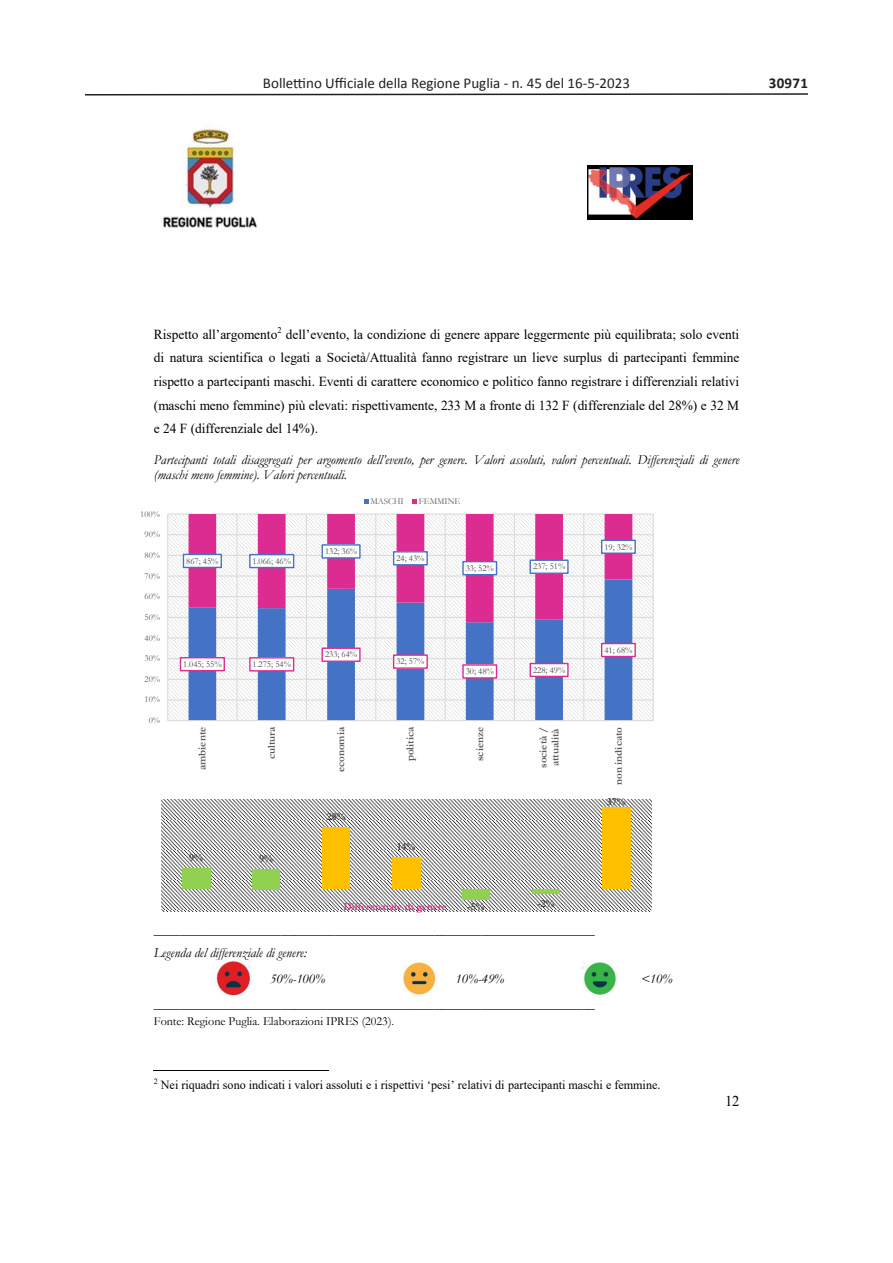
<style>
.page{position:relative;width:893px;height:1263px;background:#fff}
.page>*{position:absolute;margin:0;border:0;box-sizing:border-box;transform-origin:0 0}
.t1{font:15px "Calibri";color:#231f20}
.t2{font:700 15px "Calibri";letter-spacing:.015em;color:#231f20}
.t3{font:15px "Times New Roman";color:#000}
.t4{font:13.8px/23.7px "Times New Roman";color:#000;text-align:justify}
.t5{font:italic 13.8px/15.5px "Garamond";color:#000}
.t6{font:13.8px "Garamond";color:#000}
.t7{font:12.45px "Times New Roman";color:#000}
.t8{font:12.45px "Garamond";color:#000}
.t9{font:700 10.95px "Garamond";color:#dc2c91}
.t10{font:700 10.95px "Garamond";color:#404040}
.t11{font:700 10.65px/12px "Garamond";color:#595959}
.t12{font:9.15px "Garamond";color:#404040}
.t13{font:9.15px "Garamond";color:#595959}
.t14{font:9px "Garamond";color:#404040}
.t15{font:9px "Garamond";color:#595959}
.t16{font:8.7px "Times New Roman";color:#000}
.t17{font:8.1px "Times New Roman";color:#000}
</style>
<div class="page">
<svg style="left:85px;top:93px;width:723px;height:3px"></svg>
<img style="left:163px;top:123px;width:94px;height:105px">
<img style="left:587px;top:165px;width:105px;height:54px">
<hr style="left:154px;top:1070px;width:175px;height:1px;background:#000">
<svg style="left:168px;top:515px;width:485px;height:205px;fill:#f6f6f6"></svg>
<hr style="left:168px;top:700px;width:485px;height:1px;background:#d9d9d9">
<hr style="left:168px;top:679px;width:485px;height:1px;background:#d9d9d9">
<hr style="left:168px;top:658px;width:485px;height:1px;background:#d9d9d9">
<hr style="left:168px;top:638px;width:485px;height:1px;background:#d9d9d9">
<hr style="left:168px;top:617px;width:485px;height:1px;background:#d9d9d9">
<hr style="left:168px;top:596px;width:485px;height:1px;background:#d9d9d9">
<hr style="left:168px;top:576px;width:485px;height:1px;background:#d9d9d9">
<hr style="left:168px;top:555px;width:485px;height:1px;background:#d9d9d9">
<hr style="left:168px;top:534px;width:485px;height:1px;background:#d9d9d9">
<hr style="left:168px;top:514px;width:485px;height:1px;background:#d9d9d9">
<hr style="left:653px;top:514px;width:1px;height:207px;background:#d9d9d9">
<svg style="left:189px;top:622px;width:443px;height:98px"></svg>
<svg style="left:189px;top:514px;width:443px;height:108px"></svg>
<hr style="left:167px;top:514px;width:1px;height:207px;background:#d9d9d9">
<hr style="left:168px;top:720px;width:485px;height:1px;background:#d9d9d9">
<div style="left:180px;top:658px;width:44px;height:13px;background:#fff"></div>
<div style="left:180px;top:657px;width:45px;height:14px;border:1px solid #dc2c91"></div>
<div style="left:250px;top:658px;width:44px;height:13px;background:#fff"></div>
<div style="left:249px;top:657px;width:45px;height:14px;border:1px solid #dc2c91"></div>
<div style="left:322px;top:648px;width:38px;height:13px;background:#fff"></div>
<div style="left:322px;top:647px;width:39px;height:15px;border:1px solid #dc2c91"></div>
<div style="left:394px;top:655px;width:33px;height:13px;background:#fff"></div>
<div style="left:393px;top:654px;width:35px;height:15px;border:1px solid #dc2c91"></div>
<div style="left:463px;top:665px;width:33px;height:13px;background:#fff"></div>
<div style="left:462px;top:664px;width:35px;height:15px;border:1px solid #dc2c91"></div>
<div style="left:530px;top:663px;width:38px;height:13px;background:#fff"></div>
<div style="left:530px;top:663px;width:39px;height:14px;border:1px solid #dc2c91"></div>
<div style="left:602px;top:643px;width:33px;height:13px;background:#fff"></div>
<div style="left:601px;top:643px;width:35px;height:14px;border:1px solid #dc2c91"></div>
<div style="left:183px;top:554px;width:38px;height:13px;background:#fff"></div>
<div style="left:183px;top:554px;width:39px;height:14px;border:1px solid #4472c4"></div>
<div style="left:250px;top:555px;width:44px;height:12px;background:#fff"></div>
<div style="left:249px;top:554px;width:45px;height:14px;border:1px solid #4472c4"></div>
<div style="left:322px;top:545px;width:38px;height:13px;background:#fff"></div>
<div style="left:322px;top:544px;width:39px;height:15px;border:1px solid #4472c4"></div>
<div style="left:394px;top:552px;width:33px;height:13px;background:#fff"></div>
<div style="left:393px;top:551px;width:35px;height:14px;border:1px solid #4472c4"></div>
<div style="left:463px;top:562px;width:33px;height:13px;background:#fff"></div>
<div style="left:462px;top:561px;width:35px;height:14px;border:1px solid #4472c4"></div>
<div style="left:530px;top:560px;width:38px;height:13px;background:#fff"></div>
<div style="left:530px;top:559px;width:39px;height:15px;border:1px solid #4472c4"></div>
<div style="left:602px;top:540px;width:33px;height:13px;background:#fff"></div>
<div style="left:601px;top:540px;width:35px;height:14px;border:1px solid #4472c4"></div>
<svg style="left:364px;top:499px;width:4px;height:5px"></svg>
<svg style="left:412px;top:499px;width:5px;height:5px"></svg>
<svg style="left:161px;top:800px;width:490px;height:111px"></svg>
<div style="left:182px;top:868px;width:28px;height:21px;background:#92d050"></div>
<div style="left:252px;top:869px;width:28px;height:20px;background:#92d050"></div>
<div style="left:322px;top:827px;width:28px;height:62px;background:#ffc000"></div>
<div style="left:392px;top:857px;width:28px;height:32px;background:#ffc000"></div>
<div style="left:462px;top:889px;width:28px;height:11px;background:#92d050"></div>
<hr style="left:532px;top:889px;width:28px;height:4px;background:#92d050">
<div style="left:602px;top:807px;width:28px;height:82px;background:#ffc000"></div>
<img style="left:216px;top:961px;width:34px;height:35px">
<img style="left:403px;top:962px;width:33px;height:33px">
<img style="left:583px;top:962px;width:34px;height:34px">
<p class="t1" style="left:263px;top:74px;width:369px">Bollettino Ufficiale della Regione Puglia - n. 45 del 16-5-2023</p>
<p class="t2" style="left:769px;top:72px;width:41px">30971</p>
<p class="t4" style="left:154px;top:322px;width:125px">Rispetto all’argomento</p>
<p class="t16" style="left:278px;top:323px;width:6px">2</p>
<p class="t4" style="left:154px;top:322px;width:587px;text-indent:132px">dell’evento, la condizione di genere appare leggermente più equilibrata; solo eventi di natura scientifica o legati a Società/Attualità fanno registrare un lieve surplus di partecipanti femmine rispetto a partecipanti maschi. Eventi di carattere economico e politico fanno registrare i differenziali relativi (maschi meno femmine) più elevati: rispettivamente, 233 M a fronte di 132 F (differenziale del 28%) e 32 M e 24 F (differenziale del 14%).</p>
<p class="t5" style="left:154px;top:451px;width:587px">Partecipanti totali disaggregati per argomento dell’evento, per genere. Valori assoluti, valori percentuali. Differenziali di genere (maschi meno femmine). Valori percentuali.</p>
<p class="t15" style="left:140px;top:508px;width:21px">100%</p>
<p class="t15" style="left:144px;top:528px;width:17px">90%</p>
<p class="t15" style="left:144px;top:549px;width:17px">80%</p>
<p class="t15" style="left:144px;top:570px;width:17px">70%</p>
<p class="t15" style="left:144px;top:590px;width:17px">60%</p>
<p class="t15" style="left:144px;top:611px;width:17px">50%</p>
<p class="t15" style="left:144px;top:632px;width:17px">40%</p>
<p class="t13" style="left:144px;top:652px;width:17px">30%</p>
<p class="t13" style="left:144px;top:673px;width:17px">20%</p>
<p class="t15" style="left:144px;top:694px;width:17px">10%</p>
<p class="t15" style="left:149px;top:714px;width:13px">0%</p>
<p class="t14" style="left:186px;top:555px;width:34px">867; 45%</p>
<p class="t14" style="left:253px;top:555px;width:40px">1.066; 46%</p>
<p class="t14" style="left:183px;top:658px;width:40px">1.045; 55%</p>
<p class="t14" style="left:253px;top:658px;width:40px">1.275; 54%</p>
<p class="t15" style="left:370px;top:495px;width:35px">MASCHI</p>
<p class="t15" style="left:419px;top:495px;width:43px">FEMMINE</p>
<p class="t14" style="left:325px;top:545px;width:34px">132; 36%</p>
<p class="t14" style="left:396px;top:552px;width:30px">24; 43%</p>
<p class="t14" style="left:466px;top:562px;width:30px">33; 52%</p>
<p class="t14" style="left:533px;top:561px;width:34px">237; 51%</p>
<p class="t14" style="left:325px;top:649px;width:34px">233; 64%</p>
<p class="t12" style="left:396px;top:655px;width:30px">32; 57%</p>
<p class="t12" style="left:466px;top:665px;width:30px">30; 48%</p>
<p class="t14" style="left:533px;top:664px;width:34px">228; 49%</p>
<p class="t14" style="left:604px;top:541px;width:30px">19; 32%</p>
<p class="t14" style="left:604px;top:644px;width:30px">41; 68%</p>
<p class="t11" style="left:196px;top:770px;width:45px;rotate:-90deg">ambiente</p>
<p class="t11" style="left:266px;top:759px;width:34px;rotate:-90deg">cultura</p>
<p class="t11" style="left:335px;top:772px;width:47px;rotate:-90deg">economia</p>
<p class="t11" style="left:404px;top:761px;width:36px;rotate:-90deg">politica</p>
<p class="t11" style="left:474px;top:761px;width:36px;rotate:-90deg">scienze</p>
<p class="t11" style="left:537px;top:768px;width:42px;rotate:-90deg">società / attualità</p>
<p class="t11" style="left:612px;top:785px;width:60px;rotate:-90deg">non indicato</p>
<p class="t10" style="left:189px;top:850px;width:15px">9%</p>
<p class="t10" style="left:259px;top:851px;width:15px">9%</p>
<p class="t10" style="left:327px;top:809px;width:20px">28%</p>
<p class="t10" style="left:397px;top:839px;width:20px">14%</p>
<p class="t9" style="left:343px;top:899px;width:105px">Differenziale di genere</p>
<p class="t10" style="left:467px;top:899px;width:19px">-5%</p>
<p class="t10" style="left:537px;top:896px;width:19px">-2%</p>
<p class="t10" style="left:607px;top:794px;width:20px">37%</p>
<p class="t5" style="left:154px;top:918px;width:443px;line-height:23px">__________________________________________________________________<br>Legenda del differenziale di genere:</p>
<p class="t5" style="left:270px;top:970px;width:56px">50%-100%</p>
<p class="t5" style="left:456px;top:970px;width:50px">10%-49%</p>
<p class="t5" style="left:641px;top:970px;width:33px">&lt;10%</p>
<p class="t6" style="left:154px;top:995px;width:443px">__________________________________________________________________</p>
<p class="t8" style="left:154px;top:1013px;width:242px">Fonte: Regione Puglia. Elaborazioni IPRES (2023).</p>
<p class="t17" style="left:154px;top:1075px;width:5px">2</p>
<p class="t7" style="left:161px;top:1076px;width:501px">Nei riquadri sono indicati i valori assoluti e i rispettivi ‘pesi’ relativi di partecipanti maschi e femmine.</p>
<p class="t3" style="left:725px;top:1090px;width:16px">12</p>
</div>
